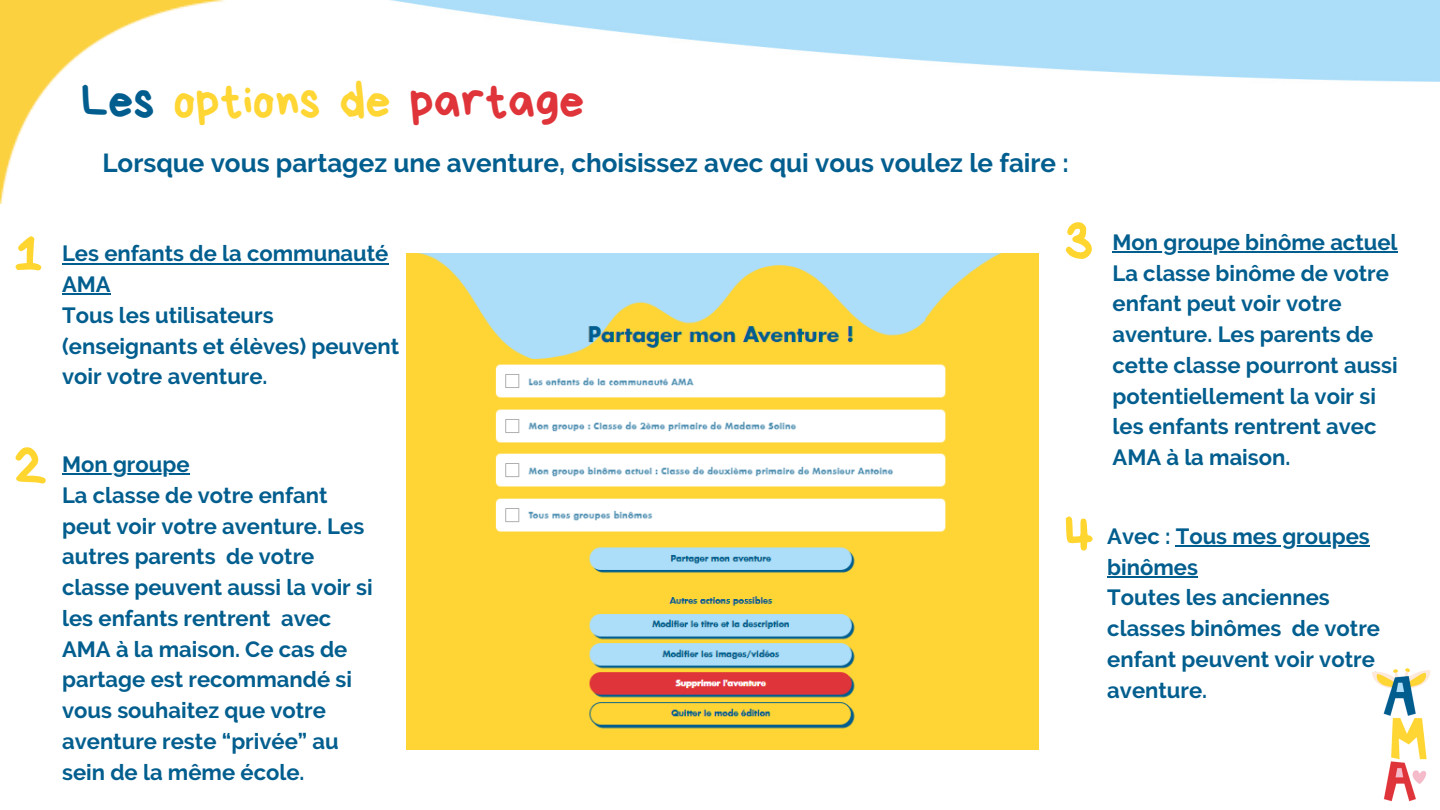
<style>
.page{position:relative;width:1440px;height:810px;background:#fff}
.page>*{position:absolute;margin:0;border:0;box-sizing:border-box;transform-origin:0 0}
.t1{font:57.7px "Bryndan Write";color:#ffd530}
.t2{font:50px "Bryndan Write";color:#ffd634}
.t3{font:700 26px "Raleway";color:#025e8e}
.t4{font:700 22px/30.8px "Raleway";color:#025e8e}
.s1{color:#005d8e}
.s2{color:#df3439}
</style>
<div class="page">
<img style="left:1372px;top:668px;width:59px;height:134px">
<img style="left:1px;top:0;width:848px;height:203px">
<img style="left:406px;top:253px;width:632px;height:496px">
<hr style="left:62px;top:263px;width:326px;height:1px;background:#025e8e">
<hr style="left:62px;top:294px;width:49px;height:1px;background:#025e8e">
<hr style="left:62px;top:474px;width:128px;height:1px;background:#025e8e">
<hr style="left:1113px;top:251px;width:285px;height:2px;background:#025e8e">
<hr style="left:1176px;top:545px;width:194px;height:2px;background:#025e8e">
<hr style="left:1107px;top:576px;width:91px;height:2px;background:#025e8e">
<p class="t2" style="left:81px;top:76px;width:505px"><span class="s1">Les</span> options de <span class="s2">partage</span></p>
<p class="t3" style="left:102px;top:147px;width:968px">Lorsque vous partagez une aventure, choisissez avec qui vous voulez le faire :</p>
<p class="t1" style="left:14px;top:225px;width:31px">1</p>
<p class="t4" style="left:62px;top:238px;width:328px">Les enfants de la communauté<br>AMA</p>
<p class="t4" style="left:62px;top:300px;width:338px">Tous les utilisateurs (enseignants et élèves) peuvent voir votre aventure.</p>
<p class="t1" style="left:14px;top:438px;width:35px">2</p>
<p class="t4" style="left:62px;top:449px;width:129px">Mon groupe</p>
<p class="t4" style="left:62px;top:480px;width:312px">La classe de votre enfant peut voir votre aventure. Les autres parents de votre classe peuvent aussi la voir si les enfants rentrent avec<br>AMA à la maison. Ce cas de partage est recommandé si vous souhaitez que votre aventure reste “privée” au sein de la même école.</p>
<p class="t1" style="left:1064px;top:212px;width:31px">3</p>
<p class="t4" style="left:1113px;top:227px;width:287px">Mon groupe binôme actuel<br>La classe binôme de votre enfant peut voir votre aventure. Les parents de cette classe pourront aussi potentiellement la voir si les enfants rentrent avec<br>AMA à la maison.</p>
<p class="t1" style="left:1064px;top:507px;width:32px">4</p>
<p class="t4" style="left:1107px;top:521px;width:264px">Avec : Tous mes groupes binômes</p>
<p class="t4" style="left:1107px;top:582px;width:274px">Toutes les anciennes classes binômes de votre enfant peuvent voir votre aventure.</p>
</div>
